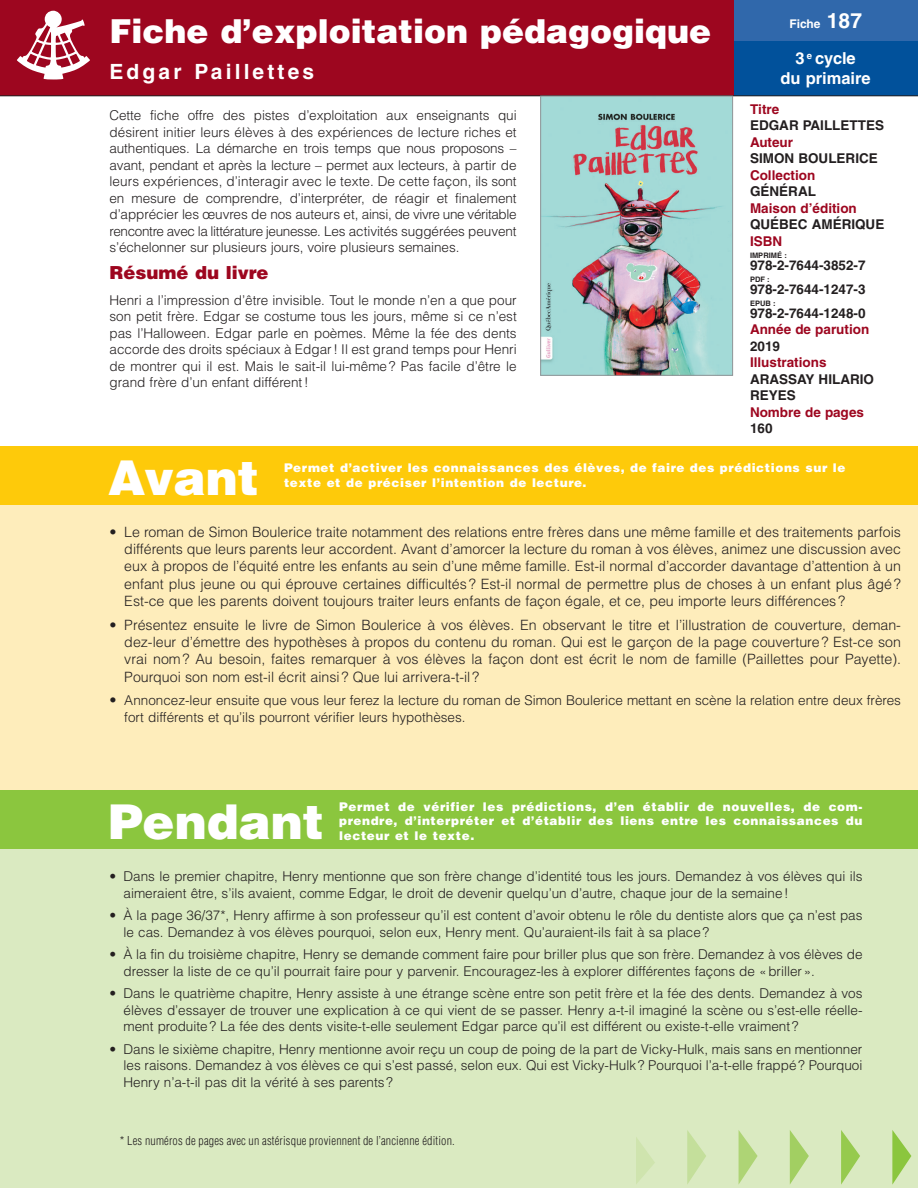
<style>
.page{position:relative;width:918px;height:1188px;background:#fff}
.page>*{position:absolute;margin:0;border:0;box-sizing:border-box;transform-origin:0 0}
.t1{font:900 48px "Helvetica";color:#fff}
.t2{font:900 33px "Helvetica";color:#fff}
.t3{font:700 21px "Helvetica";letter-spacing:.15em;color:#fff}
.t4{font:900 18px "Helvetica";color:#9d061f}
.t5{font:700 16.5px/19.8px "Helvetica";color:#fff;text-align:center}
.FP-Avant_Pendant_Apr{font:300 14.25px/17.4px "Helvetica";color:#231f20;text-align:justify}
.FP-Avant_Pendant_Apr-2{font:300 13.5px/16.5px "Helvetica";color:#231f20}
.Paragraph_Style_2{font:300 13.5px/16.5px "Helvetica";letter-spacing:-.005em;color:#231f20;text-align:justify}
.t6{font:700 13.5px/16.5px "Helvetica";color:#231f20}
.t7{font:700 13.5px/16.5px "Helvetica";color:#9d061f}
.t8{font:900 12px/14.4px "Helvetica";letter-spacing:.05em;color:#fff}
.NotePage{font:300 condensed 12px "Helvetica";letter-spacing:.015em;color:#231f20}
.t9{font:700 12px "Helvetica";color:#fff}
.t10{font:700 7.5px "Helvetica";color:#231f20}
.s1{font-size:21px}
.s2{color:#231f20}
.s3{font-size:14.25px}
</style>
<div class="page">
<div style="left:729px;top:12px;width:189px;height:84px;background:#01519b"></div>
<div style="left:729px;top:0;width:189px;height:40px;background:#3068ab"></div>
<div style="left:0;top:0;width:733px;height:96px;background:#9d061f"></div>
<svg style="left:17px;top:11px;width:73px;height:68px"></svg>
<hr style="left:0;top:96px;width:918px;height:1px;background:#231f20">
<div style="left:0;top:502px;width:918px;height:367px;background:#feedbb"></div>
<div style="left:0;top:446px;width:918px;height:58px;background:#feca0a"></div>
<div style="left:0;top:831px;width:918px;height:357px;background:#daeac1"></div>
<div style="left:0;top:790px;width:918px;height:59px;background:#8bc63e"></div>
<svg style="left:636px;top:1137px;width:19px;height:47px"></svg>
<svg style="left:687px;top:1130px;width:19px;height:54px"></svg>
<svg style="left:739px;top:1131px;width:19px;height:53px"></svg>
<svg style="left:790px;top:1130px;width:19px;height:54px"></svg>
<svg style="left:841px;top:1130px;width:19px;height:55px"></svg>
<svg style="left:892px;top:1130px;width:19px;height:55px"></svg>
<img style="left:542px;top:98px;width:189px;height:276px">
<div style="left:540px;top:96px;width:193px;height:280px;border:1px solid #939598"></div>
<p class="t2" style="left:110px;top:10px;width:603px">Fiche d’exploitation pédagogique</p>
<p class="t3" style="left:110px;top:59px;width:206px">Edgar Paillettes</p>
<p class="Paragraph_Style_2" style="left:110px;top:107px;width:409px">Cette fiche offre des pistes d’exploitation aux enseignants qui désirent initier leurs élèves à des expériences de lecture riches et authentiques. La démarche en trois temps que nous proposons – avant, pendant et après la lecture – permet aux lecteurs, à partir de leurs expériences, d’interagir avec le texte. De cette façon, ils sont en mesure de comprendre, d’interpréter, de réagir et finalement d’apprécier les œuvres de nos auteurs et, ainsi, de vivre une véritable rencontre avec la littérature jeunesse. Les activités suggérées peuvent s’échelonner sur plusieurs jours, voire plusieurs semaines.</p>
<p class="t4" style="left:110px;top:261px;width:160px">Résumé du livre</p>
<p class="Paragraph_Style_2" style="left:110px;top:291px;width:409px">Henri a l’impression d’être invisible. Tout le monde n’en a que pour son petit frère. Edgar se costume tous les jours, même si ce n’est pas l’Halloween. Edgar parle en poèmes. Même la fée des dents accorde des droits spéciaux à Edgar! Il est grand temps pour Henri de montrer qui il est. Mais le sait-il lui-même? Pas facile d’être le grand frère d’un enfant différent!</p>
<p class="t9" style="left:789px;top:17px;width:74px">Fiche <span class="s1">187</span></p>
<p class="t5" style="left:781px;top:49px;width:92px">3 <sup>e</sup> cycle<br>du primaire</p>
<p class="t7" style="left:750px;top:101px;width:31px">Titre</p>
<p class="t6" style="left:750px;top:117px;width:136px">EDGAR PAILLETTES</p>
<p class="t7" style="left:750px;top:134px;width:45px">Auteur</p>
<p class="t6" style="left:750px;top:150px;width:129px">SIMON BOULERICE</p>
<p class="t7" style="left:750px;top:167px;width:67px">Collection</p>
<p class="t6" style="left:750px;top:183px;width:68px">GÉNÉRAL</p>
<p class="t7" style="left:750px;top:200px;width:136px">Maison d’édition<br><span class="s2">QUÉBEC AMÉRIQUE</span></p>
<p class="t7" style="left:750px;top:233px;width:34px">ISBN</p>
<p class="t10" style="left:750px;top:251px;width:38px">IMPRIMÉ :</p>
<p class="t6" style="left:750px;top:257px;width:117px">978-2-7644-3852-7</p>
<p class="t10" style="left:750px;top:275px;width:21px">PDF :</p>
<p class="t6" style="left:750px;top:281px;width:117px">978-2-7644-1247-3</p>
<p class="t10" style="left:750px;top:299px;width:27px">EPUB :</p>
<p class="t6" style="left:750px;top:305px;width:117px">978-2-7644-1248-0</p>
<p class="t7" style="left:750px;top:321px;width:121px">Année de parution<br><span class="s2">2019</span></p>
<p class="t7" style="left:750px;top:354px;width:78px">Illustrations</p>
<p class="t6" style="left:750px;top:371px;width:126px">ARASSAY HILARIO<br>REYES</p>
<p class="t7" style="left:750px;top:404px;width:116px">Nombre de pages</p>
<p class="t6" style="left:750px;top:420px;width:24px">160</p>
<p class="t1" style="left:108px;top:446px;width:153px">Avant</p>
<p class="t8" style="left:284px;top:460px;width:563px">Permet d’activer les connaissances des élèves, de faire des prédictions sur le texte et de préciser l’intention de lecture.</p>
<p class="FP-Avant_Pendant_Apr" style="left:124px;top:523px;width:778px;text-indent:-15px">• Le roman de Simon Boulerice traite notamment des relations entre frères dans une même famille et des traitements parfois différents que leurs parents leur accordent. Avant d’amorcer la lecture du roman à vos élèves, animez une discussion avec eux à propos de l’équité entre les enfants au sein d’une même famille. Est-il normal d’accorder davantage d’attention à un enfant plus jeune ou qui éprouve certaines difficultés ? Est-il normal de permettre plus de choses à un enfant plus âgé?<br>Est-ce que les parents doivent toujours traiter leurs enfants de façon égale, et ce, peu importe leurs différences?</p>
<p class="FP-Avant_Pendant_Apr" style="left:124px;top:616px;width:778px;text-indent:-15px">• Présentez ensuite le livre de Simon Boulerice à vos élèves. En observant le titre et l’illustration de couverture, deman&shy;dez-leur d’émettre des hypothèses à propos du contenu du roman. Qui est le garçon de la page couverture? Est-ce son vrai nom? Au besoin, faites remarquer à vos élèves la façon dont est écrit le nom de famille (Paillettes pour Payette).<br>Pourquoi son nom est-il écrit ainsi? Que lui arrivera-t-il?</p>
<p class="FP-Avant_Pendant_Apr-2" style="left:124px;top:692px;width:778px;text-indent:-15px"><span class="s3">•</span> Annoncez-leur ensuite que vous leur ferez la lecture du roman de Simon Boulerice mettant en scène la relation entre deux frères fort différents et qu’ils pourront vérifier leurs hypothèses.</p>
<p class="t1" style="left:108px;top:791px;width:218px">Pendant</p>
<p class="t8" style="left:339px;top:799px;width:525px;text-align:justify">Permet de vérifier les prédictions, d’en établir de nouvelles, de com&shy;prendre, d’interpréter et d’établir des liens entre les connaissances du lecteur et le texte.</p>
<p class="FP-Avant_Pendant_Apr-2" style="left:124px;top:868px;width:740px;text-indent:-14px">• Dans le premier chapitre, Henry mentionne que son frère change d’identité tous les jours. Demandez à vos élèves qui ils aimeraient être, s’ils avaient, comme Edgar, le droit de devenir quelqu’un d’autre, chaque jour de la semaine!</p>
<p class="FP-Avant_Pendant_Apr-2" style="left:124px;top:907px;width:740px;text-indent:-14px">• À la page 36/37*, Henry affirme à son professeur qu’il est content d’avoir obtenu le rôle du dentiste alors que ça n’est pas le cas. Demandez à vos élèves pourquoi, selon eux, Henry ment. Qu’auraient-ils fait à sa place?</p>
<p class="FP-Avant_Pendant_Apr-2" style="left:124px;top:946px;width:741px;text-indent:-14px">• À la fin du troisième chapitre, Henry se demande comment faire pour briller plus que son frère. Demandez à vos élèves de dresser la liste de ce qu’il pourrait faire pour y parvenir. Encouragez-les à explorer différentes façons de «briller».</p>
<p class="FP-Avant_Pendant_Apr-2" style="left:124px;top:985px;width:740px;text-align:justify;text-indent:-14px">• Dans le quatrième chapitre, Henry assiste à une étrange scène entre son petit frère et la fée des dents. Demandez à vos élèves d’essayer de trouver une explication à ce qui vient de se passer. Henry a-t-il imaginé la scène ou s’est-elle réelle&shy;ment produite? La fée des dents visite-t-elle seulement Edgar parce qu’il est différent ou existe-t-elle vraiment?</p>
<p class="FP-Avant_Pendant_Apr-2" style="left:124px;top:1040px;width:740px;text-align:justify;text-indent:-14px">• Dans le sixième chapitre, Henry mentionne avoir reçu un coup de poing de la part de Vicky-Hulk, mais sans en mentionner les raisons. Demandez à vos élèves ce qui s’est passé, selon eux. Qui est Vicky-Hulk ? Pourquoi l’a-t-elle frappé? Pourquoi Henry n’a-t-il pas dit la vérité à ses parents?</p>
<p class="NotePage" style="left:120px;top:1134px;width:337px">* Les numéros de pages avec un astérisque proviennent de l’ancienne édition.</p>
</div>
